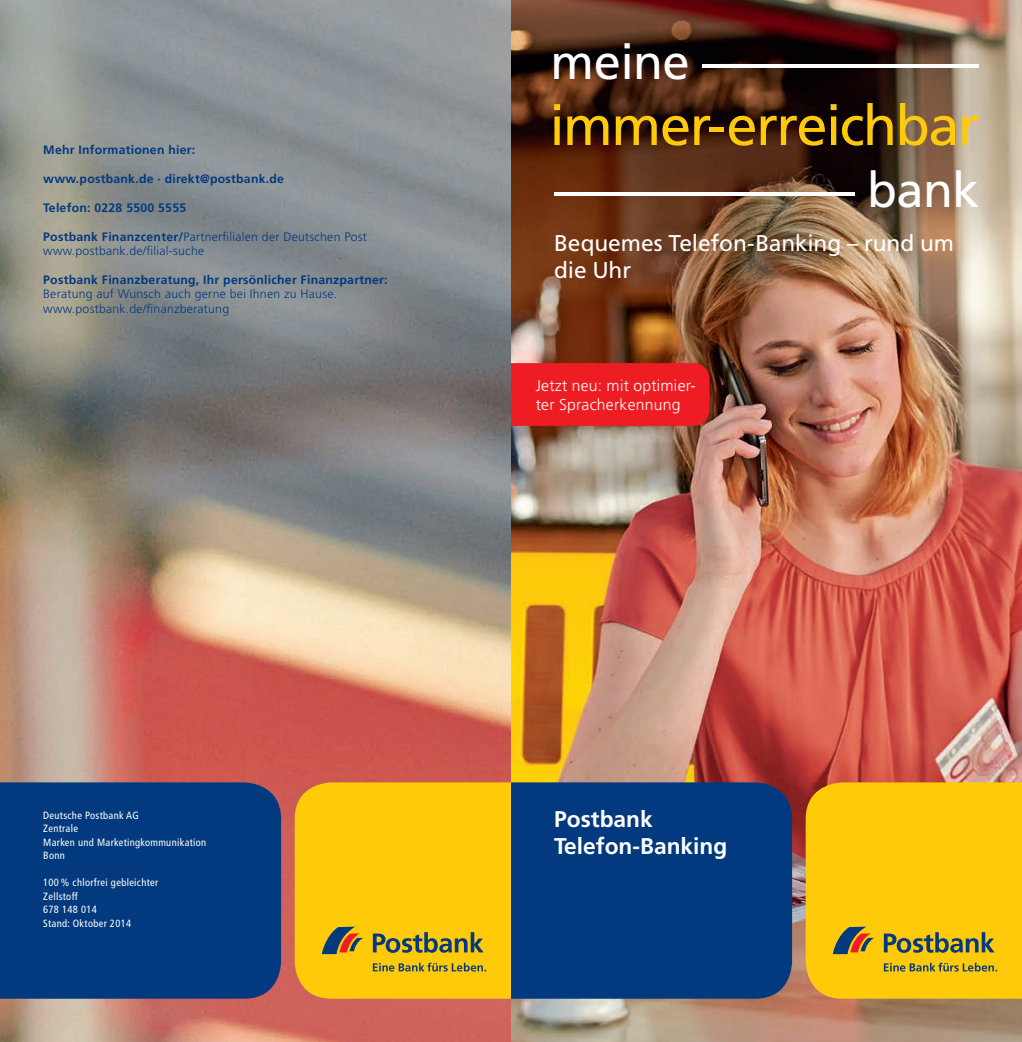
<style>
.page{position:relative;width:1022px;height:1042px;background:#fff}
.page>*{position:absolute;margin:0;border:0;box-sizing:border-box;transform-origin:0 0}
.t1{font:56px "Frutiger LT Std";letter-spacing:-.03em;color:#feca0a}
.t2{font:49px "Frutiger LT Std";letter-spacing:-.01em;color:#fff}
.t3{font:22.75px/27.3px "Frutiger LT Std";letter-spacing:-.005em;color:#fff}
.t4{font:700 22.75px/27.3px "Frutiger LT Std";color:#fff}
.t5{font:300 15.75px/19.2px "Frutiger LT Std";letter-spacing:.015em;color:#fff}
.t6{font:300 12.25px/14.5px "Frutiger LT Std";letter-spacing:.02em;color:#03397e}
.t7{font:700 12.25px "Frutiger LT Std";letter-spacing:.02em;color:#03397e}
.t8{font:condensed 10.5px/13.5px "Frutiger LT Std";letter-spacing:.03em;color:#fff}
.s1{font-weight:700}
</style>
<div class="page">
<img style="left:0;top:0;width:1022px;height:1042px">
<div style="left:295px;top:782px;width:216px;height:216px;background:#feca0a"></div>
<div style="left:0;top:782px;width:281px;height:216px;background:#03397e"></div>
<div style="left:806px;top:782px;width:216px;height:216px;background:#feca0a"></div>
<div style="left:511px;top:782px;width:281px;height:216px;background:#03397e"></div>
<svg style="left:373px;top:962px;width:113px;height:9px"></svg>
<svg style="left:373px;top:932px;width:111px;height:21px;background:#998f38"></svg>
<svg style="left:322px;top:926px;width:41px;height:28px"></svg>
<svg style="left:884px;top:962px;width:113px;height:9px"></svg>
<svg style="left:884px;top:932px;width:111px;height:21px;background:#998f38"></svg>
<svg style="left:833px;top:926px;width:41px;height:28px"></svg>
<div style="left:511px;top:363px;width:198px;height:63px;background:#ee1d23"></div>
<hr style="left:702px;top:64px;width:277px;height:4px;background:#fff">
<hr style="left:554px;top:192px;width:301px;height:4px;background:#fff">
<p class="t7" style="left:43px;top:143px;width:153px">Mehr Informationen hier:</p>
<p class="t7" style="left:43px;top:171px;width:242px">www.postbank.de · direkt@postbank.de</p>
<p class="t7" style="left:43px;top:200px;width:144px">Telefon: 0228 5500 5555</p>
<p class="t6" style="left:43px;top:229px;width:325px"><span class="s1">Postbank Finanzcenter/</span>Partnerfilialen der Deutschen Post www.postbank.de/filial-suche</p>
<p class="t7" style="left:43px;top:273px;width:346px">Postbank Finanzberatung, Ihr persönlicher Finanzpartner:</p>
<p class="t6" style="left:43px;top:287px;width:295px">Beratung auf Wunsch auch gerne bei Ihnen zu Hause. www.postbank.de/finanzberatung</p>
<h2 class="t2" style="left:550px;top:33px;width:141px">meine</h2>
<h1 class="t1" style="left:549px;top:93px;width:432px">immer-erreichbar</h1>
<h2 class="t2" style="left:867px;top:161px;width:114px">bank</h2>
<h3 class="t3" style="left:554px;top:230px;width:401px">Bequemes Telefon-Banking – rund um die Uhr</h3>
<p class="t5" style="left:536px;top:376px;width:161px">Jetzt neu: mit optimier&shy;ter Spracherkennung</p>
<p class="t8" style="left:43px;top:808px;width:165px">Deutsche Postbank AG<br>Zentrale<br>Marken und Marketingkommunikation<br>Bonn</p>
<p class="t8" style="left:43px;top:876px;width:116px">100 % chlorfrei gebleichter<br>Zellstoff<br>678 148 014<br>Stand: Oktober 2014</p>
<h3 class="t4" style="left:554px;top:805px;width:175px">Postbank<br>Telefon-Banking</h3>
</div>
